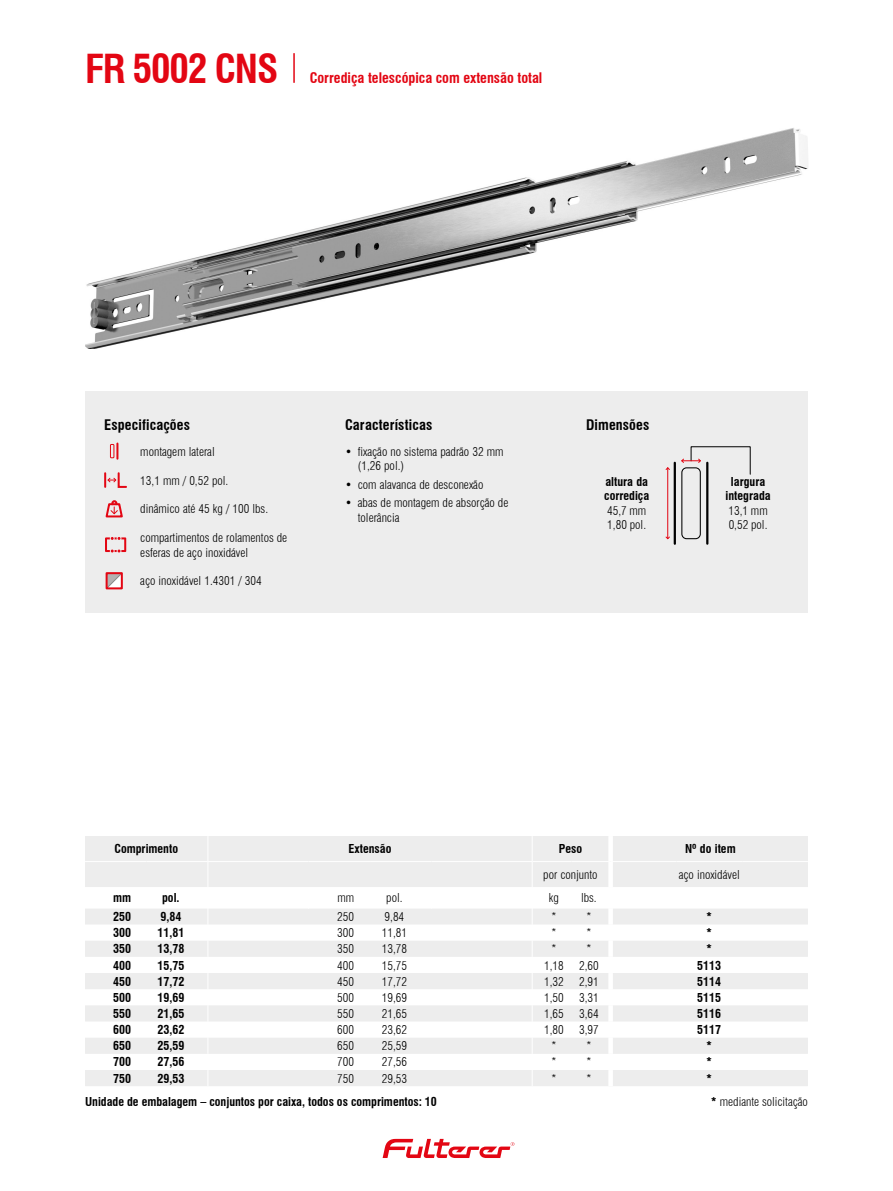
<style>
.page{position:relative;width:893px;height:1191px;background:#fff}
.page>*{position:absolute;margin:0;border:0;box-sizing:border-box;transform-origin:0 0}
.t1{font:700 condensed 39px "Swiss 721 BT";letter-spacing:-.03em;color:#e30613}
.CONTENT_Headline{font:700 condensed 14.25px "Swiss 721 BT";letter-spacing:.01em;color:#000}
.t2{font:700 condensed 14.25px "Swiss 721 BT";color:#e30613}
.CONTENT_Icons{font:300 condensed 12px/14.4px "Swiss 721 BT";color:#000}
.TABLE_Text_bold{font:700 condensed 12px "Swiss 721 BT";color:#000}
.TABLE_Text_light{font:300 condensed 12px "Swiss 721 BT";color:#000}
.CONTENT_Headline-2{font:700 condensed 12px/14.4px "Swiss 721 BT";color:#000}
.TABLE_Text_bold-2{font:300 condensed 12px "Swiss 721 BT";color:#000}
.s1{font-weight:700}
</style>
<div class="page">
<svg style="left:383px;top:1138px;width:131px;height:20px"></svg>
<img style="left:85px;top:128px;width:723px;height:221px">
<hr style="left:293px;top:53px;width:2px;height:30px;background:#e30613">
<div style="left:85px;top:391px;width:723px;height:222px;background:#ededed"></div>
<div style="left:110px;top:444px;width:4px;height:14px;border:1px solid #e30613"></div>
<svg style="left:116px;top:443px;width:2px;height:16px"></svg>
<svg style="left:104px;top:472px;width:23px;height:16px"></svg>
<svg style="left:106px;top:500px;width:17px;height:17px"></svg>
<svg style="left:105px;top:537px;width:21px;height:15px"></svg>
<svg style="left:109px;top:575px;width:11px;height:11px"></svg>
<div style="left:106px;top:572px;width:17px;height:17px;border:2px solid #e30613"></div>
<div style="left:681px;top:467px;width:20px;height:72px;border:1px solid #000;border-radius:5px"></div>
<hr style="left:706px;top:463px;width:2px;height:80px;background:#000">
<hr style="left:674px;top:463px;width:2px;height:81px;background:#000">
<hr style="left:667px;top:468px;width:1px;height:70px;background:#e30613">
<svg style="left:665px;top:536px;width:5px;height:4px"></svg>
<svg style="left:681px;top:446px;width:69px;height:28px"></svg>
<svg style="left:85px;top:836px;width:723px;height:250px"></svg>
<div style="left:608px;top:887px;width:5px;height:21px;background:#fff"></div>
<p class="t1" style="left:85px;top:45px;width:195px">FR 5002 CNS</p>
<p class="t2" style="left:310px;top:69px;width:234px">Corrediça telescópica com extensão total</p>
<p class="CONTENT_Headline" style="left:104px;top:416px;width:87px">Especificações</p>
<p class="CONTENT_Icons" style="left:140px;top:444px;width:76px">montagem lateral</p>
<p class="CONTENT_Icons" style="left:140px;top:473px;width:90px">13,1 mm / 0,52 pol.</p>
<p class="CONTENT_Icons" style="left:140px;top:502px;width:129px">dinâmico até 45 kg / 100 lbs.</p>
<p class="CONTENT_Icons" style="left:140px;top:530px;width:149px">compartimentos de rolamentos de esferas de aço inoxidável</p>
<p class="CONTENT_Icons" style="left:140px;top:574px;width:123px">aço inoxidável 1.4301 / 304</p>
<p class="CONTENT_Headline" style="left:345px;top:416px;width:89px">Características</p>
<p class="CONTENT_Icons" style="left:358px;top:444px;width:147px;text-indent:-13px">• fixação no sistema padrão 32 mm (1,26 pol.)</p>
<p class="CONTENT_Icons" style="left:345px;top:477px;width:140px">• com alavanca de desconexão</p>
<p class="CONTENT_Icons" style="left:358px;top:496px;width:152px;text-indent:-13px">• abas de montagem de absorção de tolerância</p>
<p class="CONTENT_Headline" style="left:586px;top:416px;width:65px">Dimensões</p>
<p class="CONTENT_Headline-2" style="left:604px;top:474px;width:47px">altura da corrediça</p>
<p class="CONTENT_Icons" style="left:607px;top:503px;width:41px">45,7 mm<br>1,80 pol.</p>
<p class="CONTENT_Headline-2" style="left:726px;top:474px;width:47px;text-align:center">largura integrada</p>
<p class="CONTENT_Icons" style="left:728px;top:503px;width:41px">13,1 mm<br>0,52 pol.</p>
<p class="TABLE_Text_bold" style="left:114px;top:841px;width:65px">Comprimento</p>
<p class="TABLE_Text_bold" style="left:349px;top:841px;width:44px">Extensão</p>
<p class="TABLE_Text_bold" style="left:559px;top:841px;width:25px">Peso</p>
<p class="TABLE_Text_bold" style="left:685px;top:841px;width:52px">Nº do item</p>
<p class="TABLE_Text_light" style="left:543px;top:867px;width:56px">por conjunto</p>
<p class="TABLE_Text_light" style="left:679px;top:867px;width:63px">aço inoxidável</p>
<p class="TABLE_Text_bold" style="left:113px;top:890px;width:20px">mm</p>
<p class="TABLE_Text_bold" style="left:162px;top:890px;width:19px">pol.</p>
<p class="TABLE_Text_light" style="left:337px;top:890px;width:18px">mm</p>
<p class="TABLE_Text_light" style="left:386px;top:890px;width:18px">pol.</p>
<p class="TABLE_Text_light" style="left:549px;top:890px;width:11px">kg</p>
<p class="TABLE_Text_light" style="left:581px;top:890px;width:17px">lbs.</p>
<p class="TABLE_Text_bold" style="left:161px;top:890px;width:21px">inch</p>
<p class="TABLE_Text_light" style="left:385px;top:890px;width:20px">inch</p>
<p class="TABLE_Text_bold" style="left:113px;top:909px;width:19px">250</p>
<p class="TABLE_Text_bold" style="left:160px;top:909px;width:22px">9,84</p>
<p class="TABLE_Text_bold-2" style="left:337px;top:909px;width:18px">250</p>
<p class="TABLE_Text_bold-2" style="left:385px;top:909px;width:21px">9,84</p>
<p class="TABLE_Text_light" style="left:551px;top:909px;width:7px">*</p>
<p class="TABLE_Text_light" style="left:586px;top:909px;width:7px">*</p>
<p class="TABLE_Text_bold" style="left:113px;top:925px;width:19px">300</p>
<p class="TABLE_Text_bold" style="left:157px;top:925px;width:28px">11,81</p>
<p class="TABLE_Text_bold-2" style="left:337px;top:925px;width:18px">300</p>
<p class="TABLE_Text_bold-2" style="left:382px;top:925px;width:27px">11,81</p>
<p class="TABLE_Text_light" style="left:551px;top:925px;width:7px">*</p>
<p class="TABLE_Text_light" style="left:586px;top:925px;width:7px">*</p>
<p class="TABLE_Text_bold" style="left:113px;top:941px;width:19px">350</p>
<p class="TABLE_Text_bold" style="left:157px;top:941px;width:28px">13,78</p>
<p class="TABLE_Text_bold-2" style="left:337px;top:941px;width:18px">350</p>
<p class="TABLE_Text_bold-2" style="left:382px;top:941px;width:27px">13,78</p>
<p class="TABLE_Text_light" style="left:551px;top:941px;width:7px">*</p>
<p class="TABLE_Text_light" style="left:586px;top:941px;width:7px">*</p>
<p class="TABLE_Text_bold" style="left:113px;top:958px;width:19px">400</p>
<p class="TABLE_Text_bold" style="left:157px;top:958px;width:28px">15,75</p>
<p class="TABLE_Text_bold-2" style="left:337px;top:958px;width:18px">400</p>
<p class="TABLE_Text_bold-2" style="left:382px;top:958px;width:27px">15,75</p>
<p class="TABLE_Text_light" style="left:544px;top:958px;width:21px">1,18</p>
<p class="TABLE_Text_light" style="left:579px;top:958px;width:21px">2,60</p>
<p class="TABLE_Text_bold" style="left:113px;top:974px;width:19px">450</p>
<p class="TABLE_Text_bold" style="left:157px;top:974px;width:28px">17,72</p>
<p class="TABLE_Text_bold-2" style="left:337px;top:974px;width:18px">450</p>
<p class="TABLE_Text_bold-2" style="left:382px;top:974px;width:27px">17,72</p>
<p class="TABLE_Text_light" style="left:544px;top:974px;width:21px">1,32</p>
<p class="TABLE_Text_light" style="left:579px;top:974px;width:21px">2,91</p>
<p class="TABLE_Text_bold" style="left:113px;top:990px;width:19px">500</p>
<p class="TABLE_Text_bold" style="left:157px;top:990px;width:28px">19,69</p>
<p class="TABLE_Text_bold-2" style="left:337px;top:990px;width:18px">500</p>
<p class="TABLE_Text_bold-2" style="left:382px;top:990px;width:27px">19,69</p>
<p class="TABLE_Text_light" style="left:544px;top:990px;width:21px">1,50</p>
<p class="TABLE_Text_light" style="left:579px;top:990px;width:21px">3,31</p>
<p class="TABLE_Text_bold" style="left:113px;top:1006px;width:19px">550</p>
<p class="TABLE_Text_bold" style="left:157px;top:1006px;width:28px">21,65</p>
<p class="TABLE_Text_bold-2" style="left:337px;top:1006px;width:18px">550</p>
<p class="TABLE_Text_bold-2" style="left:382px;top:1006px;width:27px">21,65</p>
<p class="TABLE_Text_light" style="left:544px;top:1006px;width:21px">1,65</p>
<p class="TABLE_Text_light" style="left:579px;top:1006px;width:21px">3,64</p>
<p class="TABLE_Text_bold" style="left:113px;top:1022px;width:19px">600</p>
<p class="TABLE_Text_bold" style="left:157px;top:1022px;width:28px">23,62</p>
<p class="TABLE_Text_bold-2" style="left:337px;top:1022px;width:18px">600</p>
<p class="TABLE_Text_bold-2" style="left:382px;top:1022px;width:27px">23,62</p>
<p class="TABLE_Text_light" style="left:544px;top:1022px;width:21px">1,80</p>
<p class="TABLE_Text_light" style="left:579px;top:1022px;width:21px">3,97</p>
<p class="TABLE_Text_bold" style="left:113px;top:1038px;width:19px">650</p>
<p class="TABLE_Text_bold" style="left:157px;top:1038px;width:28px">25,59</p>
<p class="TABLE_Text_bold-2" style="left:337px;top:1038px;width:18px">650</p>
<p class="TABLE_Text_bold-2" style="left:382px;top:1038px;width:27px">25,59</p>
<p class="TABLE_Text_light" style="left:551px;top:1038px;width:7px">*</p>
<p class="TABLE_Text_light" style="left:586px;top:1038px;width:7px">*</p>
<p class="TABLE_Text_bold" style="left:113px;top:1055px;width:19px">700</p>
<p class="TABLE_Text_bold" style="left:157px;top:1055px;width:28px">27,56</p>
<p class="TABLE_Text_bold-2" style="left:337px;top:1055px;width:18px">700</p>
<p class="TABLE_Text_bold-2" style="left:382px;top:1055px;width:27px">27,56</p>
<p class="TABLE_Text_light" style="left:551px;top:1055px;width:7px">*</p>
<p class="TABLE_Text_light" style="left:586px;top:1055px;width:7px">*</p>
<p class="TABLE_Text_bold" style="left:113px;top:1071px;width:19px">750</p>
<p class="TABLE_Text_bold" style="left:157px;top:1071px;width:28px">29,53</p>
<p class="TABLE_Text_bold-2" style="left:337px;top:1071px;width:18px">750</p>
<p class="TABLE_Text_bold-2" style="left:382px;top:1071px;width:27px">29,53</p>
<p class="TABLE_Text_light" style="left:551px;top:1071px;width:7px">*</p>
<p class="TABLE_Text_light" style="left:586px;top:1071px;width:7px">*</p>
<p class="TABLE_Text_bold" style="left:706px;top:909px;width:7px">*</p>
<p class="TABLE_Text_bold" style="left:706px;top:925px;width:7px">*</p>
<p class="TABLE_Text_bold" style="left:706px;top:941px;width:7px">*</p>
<p class="TABLE_Text_bold" style="left:697px;top:958px;width:25px">5113</p>
<p class="TABLE_Text_bold" style="left:697px;top:974px;width:25px">5114</p>
<p class="TABLE_Text_bold" style="left:697px;top:990px;width:25px">5115</p>
<p class="TABLE_Text_bold" style="left:697px;top:1006px;width:25px">5116</p>
<p class="TABLE_Text_bold" style="left:697px;top:1022px;width:25px">5117</p>
<p class="TABLE_Text_bold" style="left:706px;top:1038px;width:7px">*</p>
<p class="TABLE_Text_bold" style="left:706px;top:1055px;width:7px">*</p>
<p class="TABLE_Text_bold" style="left:706px;top:1071px;width:7px">*</p>
<p class="CONTENT_Headline-2" style="left:85px;top:1094px;width:353px">Unidade de embalagem – conjuntos por caixa, todos os comprimentos: 10</p>
<p class="CONTENT_Icons" style="left:711px;top:1094px;width:99px"><span class="s1">*</span> mediante solicitação</p>
</div>
